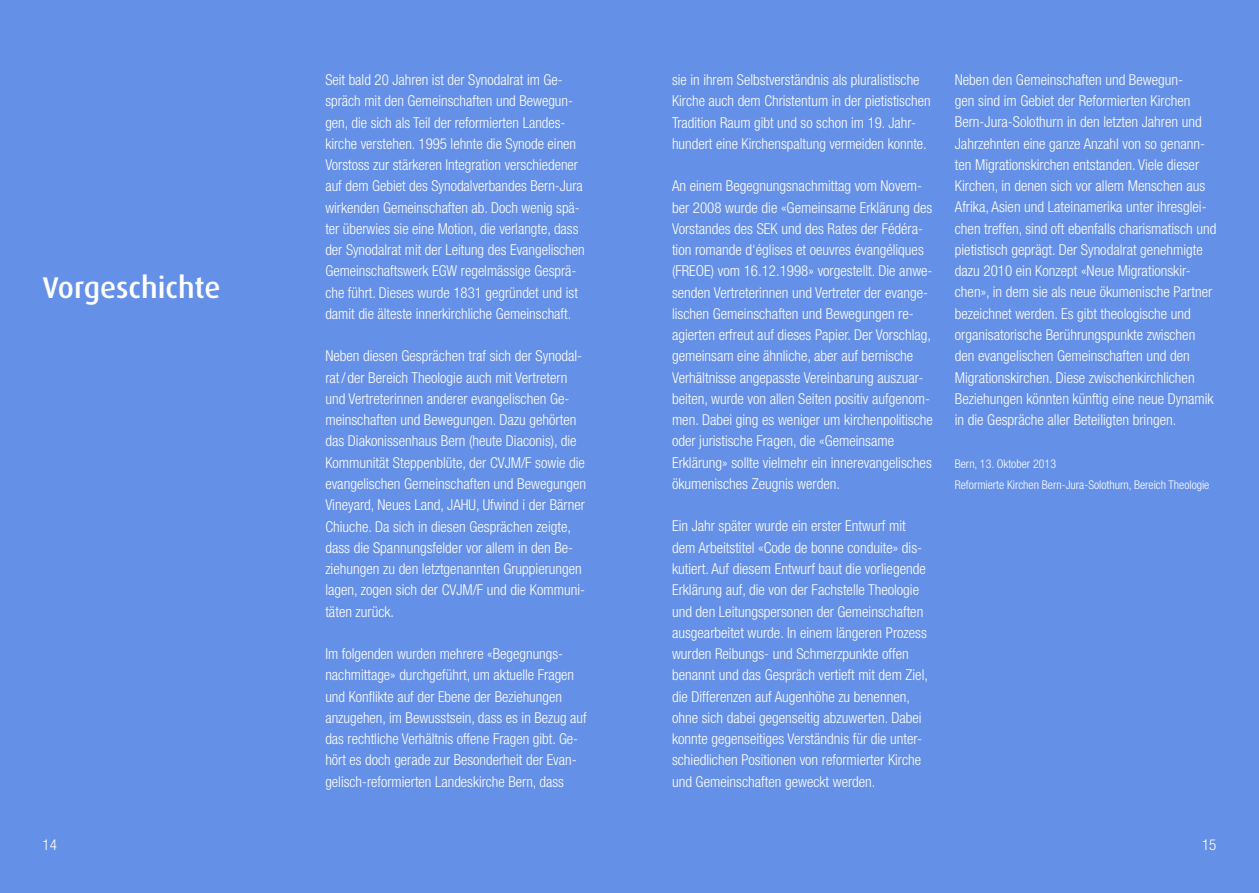
<style>
.page{position:relative;width:1259px;height:893px;background:#6590e7}
.page>*{position:absolute;margin:0;border:0;box-sizing:border-box;transform-origin:0 0}
.t1{font:500 30px "Dax";color:#fff}
.t2{font:300 condensed 15px/21.3px "Helvetica Neue LT Std";color:#fff}
.t3{font:300 condensed 12px/21.3px "Helvetica Neue LT Std";color:#fff}
</style>
<div class="page">
<h1 class="t1" style="left:43px;top:270px;width:180px">Vorgeschichte</h1>
<p class="t2" style="left:325px;top:69px;width:261px">Seit bald 20 Jahren ist der Synodalrat im Ge&shy;spräch mit den Gemeinschaften und Bewegun&shy;gen, die sich als Teil der reformierten Landes&shy;kirche verstehen. 1995 lehnte die Synode einen Vorstoss zur stärkeren Integration verschiedener auf dem Gebiet des Synodalverbandes Bern-Jura wirkenden Gemeinschaften ab. Doch wenig spä&shy;ter überwies sie eine Motion, die verlangte, dass der Synodalrat mit der Leitung des Evangelischen Gemeinschaftswerk EGW regelmässige Gesprä&shy;che führt. Dieses wurde 1831 gegründet und ist damit die älteste innerkirchliche Gemeinschaft.</p>
<p class="t2" style="left:325px;top:345px;width:262px">Neben diesen Gesprächen traf sich der Synodal&shy;rat/ der Bereich Theologie auch mit Vertretern und Vertreterinnen anderer evangelischen Ge&shy;meinschaften und Bewegungen. Dazu gehörten das Diakonissenhaus Bern (heute Diaconis), die Kommunität Steppenblüte, der CVJM/F sowie die evangelischen Gemeinschaften und Bewegungen Vineyard, Neues Land, JAHU, Ufwind i der Bärner Chiuche. Da sich in diesen Gesprächen zeigte, dass die Spannungsfelder vor allem in den Be&shy;ziehungen zu den letztgenannten Gruppierungen lagen, zogen sich der CVJM/F und die Kommuni&shy;täten zurück.</p>
<p class="t2" style="left:325px;top:643px;width:263px">Im folgenden wurden mehrere «Begegnungs&shy;nachmittage» durchgeführt, um aktuelle Fragen und Konflikte auf der Ebene der Beziehungen anzugehen, im Bewusstsein, dass es in Bezug auf das rechtliche Verhältnis offene Fragen gibt. Ge&shy;hört es doch gerade zur Besonderheit der Evan&shy;gelisch-reformierten Landeskirche Bern, dass</p>
<p class="t2" style="left:672px;top:69px;width:260px">sie in ihrem Selbstverständnis als pluralistische Kirche auch dem Christentum in der pietistischen Tradition Raum gibt und so schon im 19. Jahr&shy;hundert eine Kirchenspaltung vermeiden konnte.</p>
<p class="t2" style="left:672px;top:175px;width:262px">An einem Begegnungsnachmittag vom Novem&shy;ber 2008 wurde die «Gemeinsame Erklärung des Vorstandes des SEK und des Rates der Fédéra&shy;tion romande d‘églises et oeuvres évangéliques (FREOE) vom 16.12.1998» vorgestellt. Die anwe&shy;senden Vertreterinnen und Vertreter der evange&shy;lischen Gemeinschaften und Bewegungen re&shy;agierten erfreut auf dieses Papier. Der Vorschlag, gemeinsam eine ähnliche, aber auf bernische Verhältnisse angepasste Vereinbarung auszuar&shy;beiten, wurde von allen Seiten positiv aufgenom&shy;men. Dabei ging es weniger um kirchenpolitische oder juristische Fragen, die «Gemeinsame Erklärung» sollte vielmehr ein innerevangelisches ökumenisches Zeugnis werden.</p>
<p class="t2" style="left:672px;top:515px;width:257px">Ein Jahr später wurde ein erster Entwurf mit dem Arbeitstitel «Code de bonne conduite» dis&shy;kutiert. Auf diesem Entwurf baut die vorliegende Erklärung auf, die von der Fachstelle Theologie und den Leitungspersonen der Gemeinschaften ausgearbeitet wurde. In einem längeren Prozess wurden Reibungs- und Schmerzpunkte offen benannt und das Gespräch vertieft mit dem Ziel, die Differenzen auf Augenhöhe zu benennen, ohne sich dabei gegenseitig abzuwerten. Dabei konnte gegenseitiges Verständnis für die unter&shy;schiedlichen Positionen von reformierter Kirche und Gemeinschaften geweckt werden.</p>
<p class="t2" style="left:955px;top:69px;width:263px">Neben den Gemeinschaften und Bewegun-<br>gen sind im Gebiet der Reformierten Kirchen Bern-Jura-Solothurn in den letzten Jahren und Jahrzehnten eine ganze Anzahl von so genann&shy;ten Migrationskirchen entstanden. Viele dieser Kirchen, in denen sich vor allem Menschen aus Afrika, Asien und Lateinamerika unter ihresglei&shy;chen treffen, sind oft ebenfalls charismatisch und pietistisch geprägt. Der Synodalrat genehmigte dazu 2010 ein Konzept «Neue Migrationskir&shy;chen», in dem sie als neue ökumenische Partner bezeichnet werden. Es gibt theologische und organisatorische Berührungspunkte zwischen den evangelischen Gemeinschaften und den Migrationskirchen. Diese zwischenkirchlichen Beziehungen könnten künftig eine neue Dynamik in die Gespräche aller Beteiligten bringen.</p>
<p class="t3" style="left:955px;top:453px;width:256px">Bern, 13. Oktober 2013<br>Reformierte Kirchen Bern-Jura-Solothurn, Bereich Theologie</p>
<p class="t2" style="left:43px;top:834px;width:16px">14</p>
<p class="t2" style="left:1202px;top:834px;width:16px">15</p>
</div>
